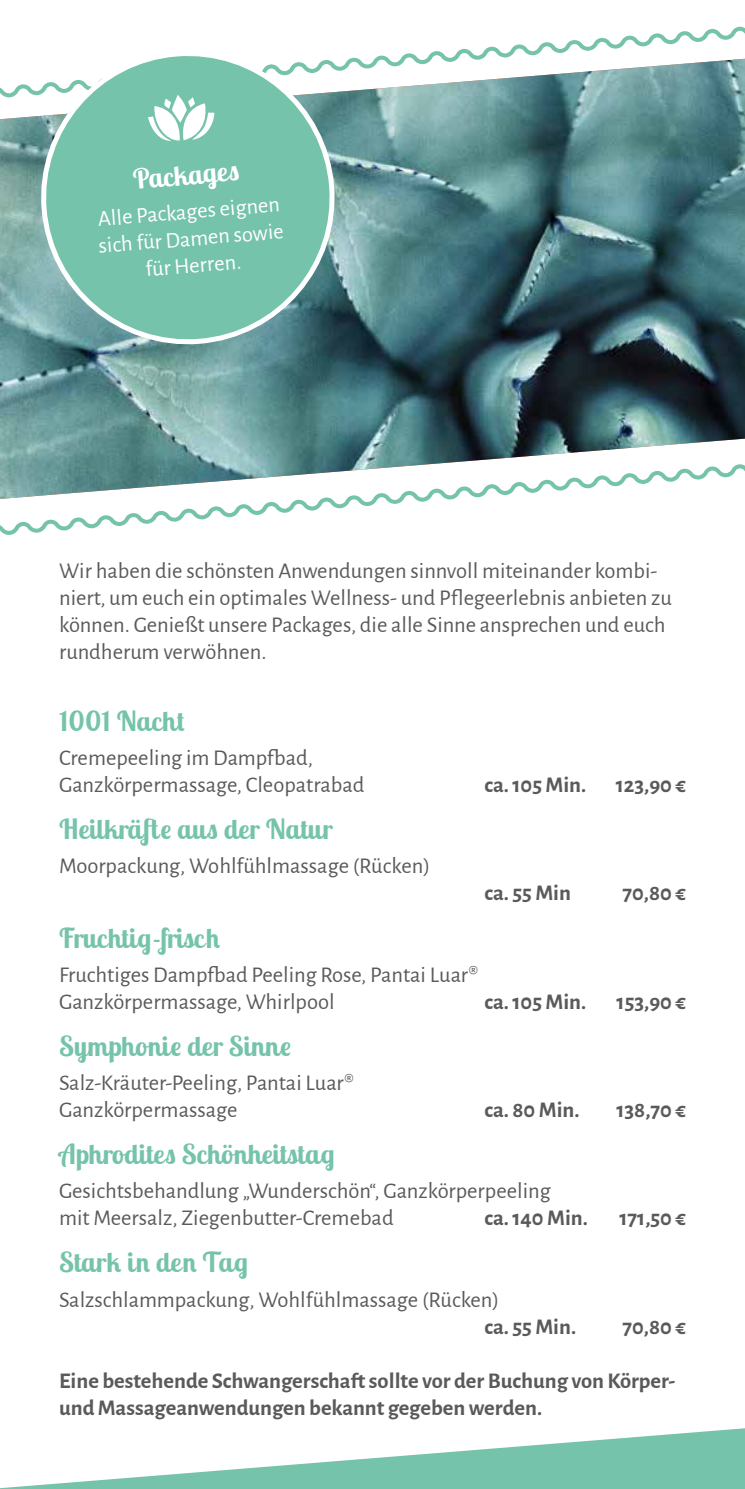
<style>
.page{position:relative;width:745px;height:1489px;background:#fff}
.page>*{position:absolute;margin:0;border:0;box-sizing:border-box;transform-origin:0 0}
.t1{font:700 27.5px "Lobster Two";letter-spacing:.005em;color:#75c3ab}
.t2{font:700 27.5px "Lobster Two";color:#fff}
.t3{font:22.5px/27px "Alegreya Sans";color:#5a5a59}
.t4{font:700 22.5px/27px "Alegreya Sans";color:#5a5a59}
.t5{font:22.5px/27px "Alegreya Sans";color:#fff;text-align:center}
</style>
<div class="page">
<img style="left:0;top:104px;width:744px;height:296px">
<svg style="left:0;top:26px;width:744px;height:78px"></svg>
<svg style="left:0;top:400px;width:744px;height:135px"></svg>
<svg style="left:3px;top:1428px;width:741px;height:60px"></svg>
<svg style="left:38px;top:48px;width:300px;height:300px;background:#85c3b3"></svg>
<svg style="left:148px;top:95px;width:66px;height:46px"></svg>
<p class="t2" style="left:131px;top:162px;width:108px;rotate:-5deg">Packages</p>
<p class="t5" style="left:95px;top:205px;width:187px;rotate:-5deg">Alle Packages eignen sich für Damen sowie für Herren.</p>
<p class="t3" style="left:59px;top:556px;width:614px">Wir haben die schönsten Anwendungen sinnvoll miteinander kombi&shy;niert, um euch ein optimales Wellness- und Pflegeerlebnis anbieten zu können. Genießt unsere Packages, die alle Sinne ansprechen und euch rundherum verwöhnen.</p>
<p class="t1" style="left:59px;top:703px;width:127px">1001 Nacht</p>
<p class="t3" style="left:59px;top:743px;width:307px">Cremepeeling im Dampfbad,<br>Ganzkörpermassage, Cleopatrabad</p>
<p class="t1" style="left:59px;top:811px;width:275px">Heilkräfte aus der Natur</p>
<p class="t3" style="left:59px;top:851px;width:372px">Moorpackung, Wohlfühlmassage (Rücken)</p>
<p class="t4" style="left:484px;top:769px;width:103px">ca. 105 Min.</p>
<p class="t4" style="left:615px;top:769px;width:72px">123,90 €</p>
<p class="t4" style="left:484px;top:877px;width:88px">ca. 55 Min</p>
<p class="t4" style="left:622px;top:877px;width:65px">70,80 €</p>
<p class="t1" style="left:59px;top:920px;width:162px">Fruchtig-frisch</p>
<p class="t3" style="left:59px;top:959px;width:420px">Fruchtiges Dampfbad Peeling Rose, Pantai Luar®<br>Ganzkörpermassage, Whirlpool</p>
<p class="t4" style="left:484px;top:986px;width:103px">ca. 105 Min.</p>
<p class="t4" style="left:616px;top:986px;width:71px">153,90 €</p>
<p class="t1" style="left:59px;top:1028px;width:233px">Symphonie der Sinne</p>
<p class="t3" style="left:59px;top:1067px;width:296px">Salz-Kräuter-Peeling, Pantai Luar®<br>Ganzkörpermassage</p>
<p class="t4" style="left:484px;top:1094px;width:96px">ca. 80 Min.</p>
<p class="t4" style="left:616px;top:1094px;width:71px">138,70 €</p>
<p class="t1" style="left:59px;top:1136px;width:277px">Aphrodites Schönheitstag</p>
<p class="t3" style="left:59px;top:1176px;width:493px">Gesichtsbehandlung „Wunderschön“, Ganzkörperpeeling mit Meersalz, Ziegenbutter-Cremebad</p>
<p class="t4" style="left:484px;top:1202px;width:105px">ca. 140 Min.</p>
<p class="t4" style="left:619px;top:1202px;width:68px">171,50 €</p>
<p class="t1" style="left:59px;top:1244px;width:190px">Stark in den Tag</p>
<p class="t3" style="left:59px;top:1284px;width:441px">Salzschlammpackung, Wohlfühlmassage (Rücken)</p>
<p class="t4" style="left:484px;top:1311px;width:93px">ca. 55 Min.</p>
<p class="t4" style="left:622px;top:1311px;width:65px">70,80 €</p>
<p class="t4" style="left:59px;top:1364px;width:617px">Eine bestehende Schwangerschaft sollte vor der Buchung von Körper&shy;und Massageanwendungen bekannt gegeben werden.</p>
</div>
